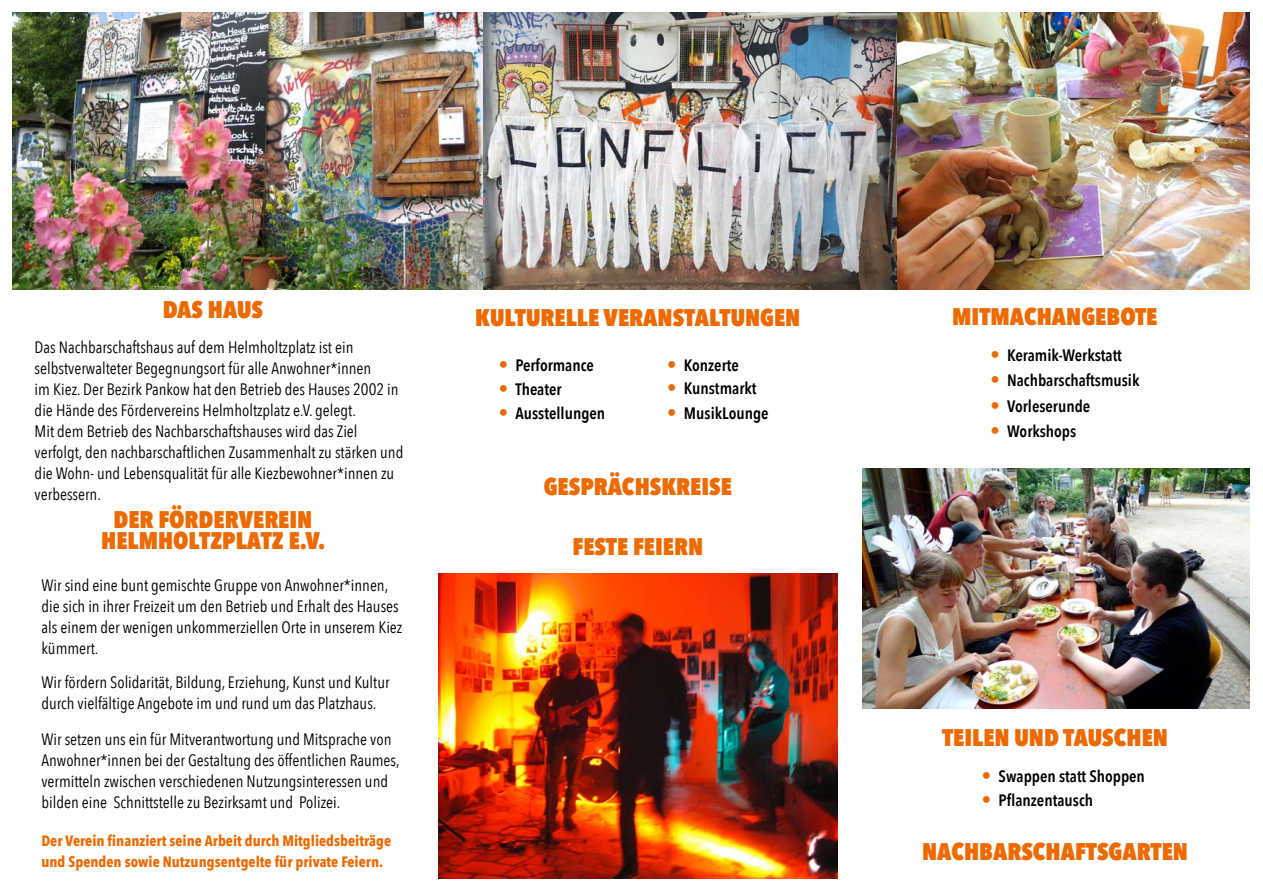
<style>
.page{position:relative;width:1263px;height:893px;background:#fff}
.page>*{position:absolute;margin:0;border:0;box-sizing:border-box;transform-origin:0 0}
.t1{font:800 24px/21px "Avenir Next Condensed";color:#ed6a00}
.t2{font:16.5px/21px "Avenir Next Condensed";color:#000}
.t3{font:600 16.5px/24px "Avenir Next Condensed";color:#000}
.t4{font:700 15px/21px "Avenir Next Condensed";color:#ed6a00}
</style>
<div class="page">
<img style="left:13px;top:13px;width:1236px;height:276px">
<img style="left:438px;top:573px;width:400px;height:305px">
<img style="left:862px;top:469px;width:387px;height:239px">
<h1 class="t1" style="left:163px;top:299px;width:101px">DAS HAUS</h1>
<p class="t2" style="left:35px;top:336px;width:370px">Das Nachbarschaftshaus auf dem Helmholtzplatz ist ein selbstverwalteter Begegnungsort für alle Anwohner*innen<br>im Kiez. Der Bezirk Pankow hat den Betrieb des Hauses 2002 in die Hände des Fördervereins Helmholtzplatz e.V. gelegt.<br>Mit dem Betrieb des Nachbarschaftshauses wird das Ziel verfolgt, den nachbarschaftlichen Zusammenhalt zu stärken und die Wohn- und Lebensqualität für alle Kiezbewohner*innen zu verbessern.</p>
<h1 class="t1" style="left:101px;top:508px;width:189px;text-indent:12px">DER FÖRDERVEREIN<br>HELMH</h1>
<h1 class="t1" style="left:173px;top:529px;width:154px">OLTZPLATZ E.V.</h1>
<p class="t2" style="left:41px;top:573px;width:362px">Wir sind eine bunt gemischte Gruppe von Anwohner*innen, die sich in ihrer Freizeit um den Betrieb und Erhalt des Hauses als einem der wenigen unkommerziellen Orte in unserem Kiez kümmert.</p>
<p class="t2" style="left:41px;top:671px;width:350px">Wir fördern Solidarität, Bildung, Erziehung, Kunst und Kultur durch vielfältige Angebote im und rund um das Platzhaus.</p>
<p class="t2" style="left:41px;top:728px;width:360px">Wir setzen uns ein für Mitverantwortung und Mitsprache von Anwohner*innen bei der Gestaltung des öffentlichen Raumes, vermitteln zwischen verschiedenen Nutzungsinteressen und bilden eine Schnittstelle zu Bezirksamt und Polizei.</p>
<p class="t4" style="left:41px;top:830px;width:351px">Der Verein finanziert seine Arbeit durch Mitgliedsbeiträge und Spenden sowie Nutzungsentgelte für private Feiern.</p>
<h1 class="t1" style="left:475px;top:307px;width:91px">KULTURELLE</h1>
<h1 class="t1" style="left:604px;top:307px;width:184px">VERANSTALTUNGEN</h1>
<p class="t3" style="left:515px;top:353px;width:91px">Performance<br>Theater<br>Ausstellungen</p>
<p class="t3" style="left:684px;top:353px;width:74px;line-height:23.2px">Konzerte<br>Kunstmarkt</p>
<p class="t3" style="left:684px;top:401px;width:86px">MusikLounge</p>
<h1 class="t1" style="left:544px;top:476px;width:188px">GESPRÄCHSKREISE</h1>
<h1 class="t1" style="left:572px;top:536px;width:130px">FESTE FEIERN</h1>
<h1 class="t1" style="left:952px;top:306px;width:205px">MITMACHANGEBOTE</h1>
<p class="t3" style="left:1007px;top:342px;width:134px;line-height:25.5px">Keramik-Werkstatt<br>Nachbarschaftsmusik<br>Vorleserunde<br>Workshops</p>
<h1 class="t1" style="left:942px;top:726px;width:13px">TEILEN</h1>
<h1 class="t1" style="left:1014px;top:726px;width:114px">UND TAUSCHEN</h1>
<p class="t3" style="left:999px;top:763px;width:148px">Swappen statt Shoppen<br>Pflanzentausch</p>
<h1 class="t1" style="left:922px;top:840px;width:253px">NACH BARSCHAFTSGARTEN</h1>
</div>
